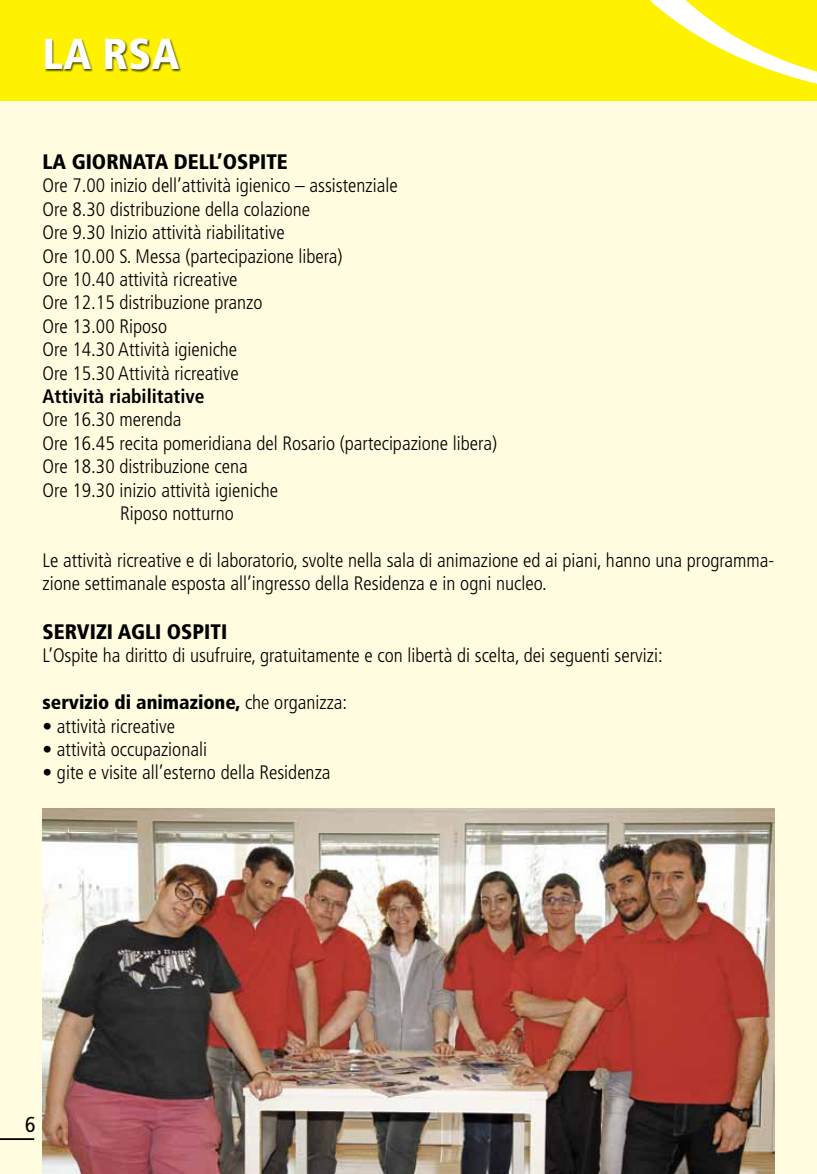
<style>
.page{position:relative;width:817px;height:1174px;background:#fff}
.page>*{position:absolute;margin:0;border:0;box-sizing:border-box;transform-origin:0 0}
.t1{font:900 condensed 43.2px "Frutiger LT Std";color:#fff}
.t2{font:condensed 21.6px "Frutiger LT Std";color:#000}
.t3{font:900 condensed 21px "Frutiger LT Std";color:#000}
.t4{font:300 condensed 19.5px/23.4px "Frutiger LT Std";color:#000}
.t5{font:900 condensed 19.5px "Frutiger LT Std";color:#000}
.t6{font:700 condensed 19.5px "Frutiger LT Std";color:#000}
.s1{font-weight:300}
</style>
<div class="page">
<div style="left:0;top:99px;width:816px;height:1075px;background:#fffcdf"></div>
<div style="left:0;top:0;width:816px;height:100px;background:#fff200"></div>
<svg style="left:619px;top:0;width:197px;height:101px"></svg>
<div style="left:45px;top:38px;width:137px;height:35px;background:#000;opacity:.75"></div>
<hr style="left:0;top:1138px;width:34px;height:2px;background:#000">
<img style="left:43px;top:808px;width:731px;height:366px">
<h1 class="t1" style="left:43px;top:28px;width:138px">LA RSA</h1>
<p class="t3" style="left:43px;top:149px;width:247px">LA GIORNATA DELL’OSPITE</p>
<p class="t4" style="left:43px;top:174px;width:356px">Ore 7.00 inizio dell’attività igienico – assistenziale Ore 8.30 distribuzione della colazione<br>Ore 9.30 Inizio attività riabilitative<br>Ore 10.00 S. Messa (partecipazione libera)<br>Ore 10.40 attività ricreative<br>Ore 12.15 distribuzione pranzo<br>Ore 13.00 Riposo<br>Ore 14.30 Attività igieniche<br>Ore 15.30 Attività ricreative</p>
<p class="t6" style="left:43px;top:384px;width:163px">Attività riabilitative</p>
<p class="t4" style="left:43px;top:408px;width:140px">Ore 16.30 merenda</p>
<p class="t4" style="left:43px;top:431px;width:456px">Ore 16.45 recita pomeridiana del Rosario (partecipazione libera)</p>
<p class="t4" style="left:43px;top:455px;width:207px">Ore 18.30 distribuzione cena</p>
<p class="t4" style="left:43px;top:478px;width:237px">Ore 19.30 inizio attività igieniche</p>
<p class="t4" style="left:120px;top:502px;width:115px">Riposo notturno</p>
<p class="t4" style="left:43px;top:548px;width:733px">Le attività ricreative e di laboratorio, svolte nella sala di animazione ed ai piani, hanno una programma&shy;zione settimanale esposta all’ingresso della Residenza e in ogni nucleo.</p>
<p class="t3" style="left:43px;top:619px;width:186px">SERVIZI AGLI OSPITI</p>
<p class="t4" style="left:43px;top:644px;width:621px">L’Ospite ha diritto di usufruire, gratuitamente e con libertà di scelta, dei seguenti servizi:</p>
<p class="t5" style="left:43px;top:690px;width:306px">servizio di animazione, <span class="s1">che organizza:</span></p>
<p class="t4" style="left:43px;top:714px;width:134px">• attività ricreative</p>
<p class="t4" style="left:43px;top:737px;width:166px">• attività occupazionali</p>
<p class="t4" style="left:43px;top:761px;width:289px">• gite e visite all’esterno della Residenza</p>
<p class="t2" style="left:25px;top:1112px;width:12px">6</p>
</div>
